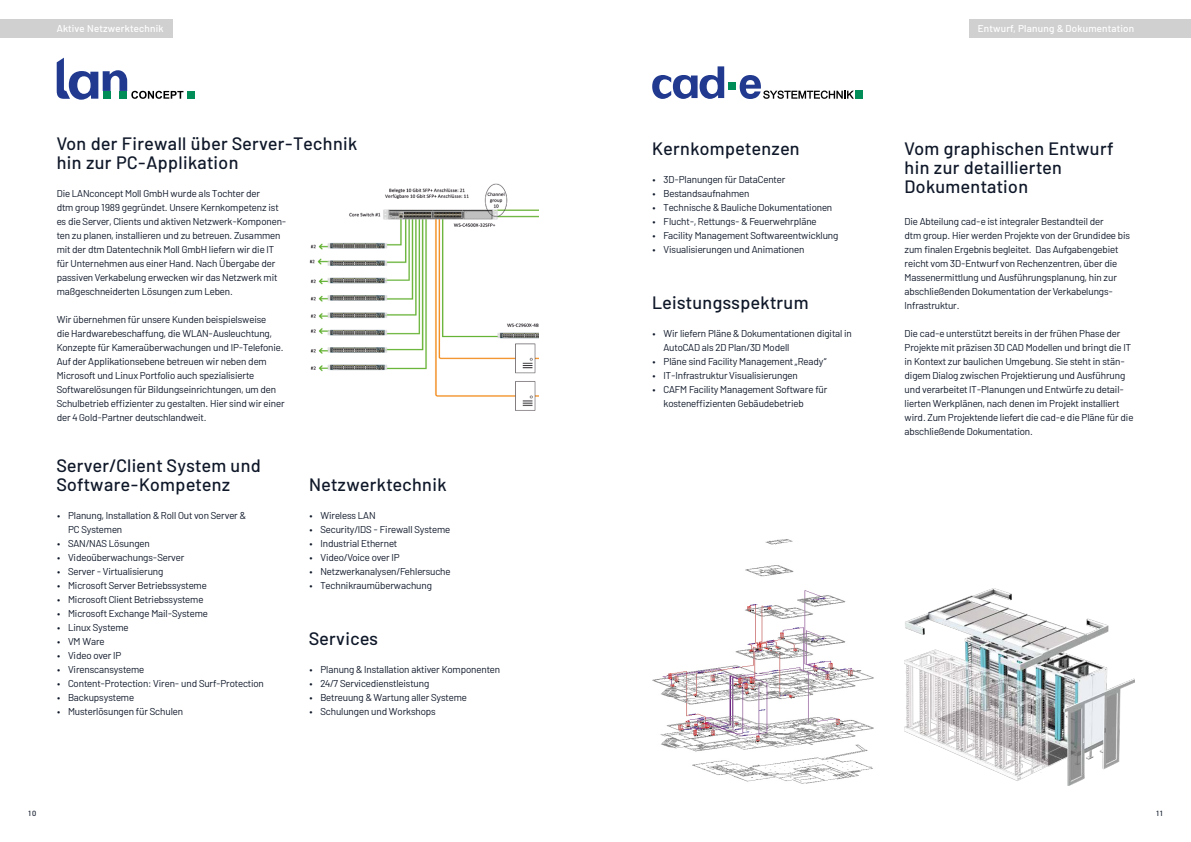
<style>
.page{position:relative;width:1191px;height:842px;background:#fff}
.page>*{position:absolute;margin:0;border:0;box-sizing:border-box;transform-origin:0 0}
.t1{font:500 18px/19px "Barlow";letter-spacing:.02em;color:#0f1829}
.t2{font:10px/14px "Barlow";letter-spacing:-.01em;color:#0f1829}
.t3{font:500 10px "Barlow";letter-spacing:.02em;color:#fff}
.t4{font:500 7.5px "Barlow";color:#0f1829}
</style>
<div class="page">
<div style="left:0;top:19px;width:172px;height:19px;background:#d0d0d0"></div>
<div style="left:969px;top:19px;width:222px;height:19px;background:#d0d0d0"></div>
<img style="left:309px;top:183px;width:230px;height:228px">
<img style="left:652px;top:539px;width:222px;height:245px">
<img style="left:904px;top:588px;width:230px;height:197px">
<div style="left:187px;top:91px;width:7px;height:8px;background:#008d58"></div>
<svg style="left:57px;top:58px;width:126px;height:42px"></svg>
<div style="left:855px;top:91px;width:8px;height:8px;background:#008d58"></div>
<div style="left:728px;top:82px;width:8px;height:8px;background:#008d58"></div>
<svg style="left:739px;top:75px;width:115px;height:24px"></svg>
<svg style="left:652px;top:66px;width:72px;height:33px"></svg>
<p class="t3" style="left:57px;top:21px;width:108px">Aktive Netzwerktechnik</p>
<p class="t3" style="left:977px;top:21px;width:158px">Entwurf, Planung &amp; Dokumentation</p>
<h1 class="t1" style="left:57px;top:132px;width:302px">Von der Firewall über Server-Technik hin zur PC-Applikation</h1>
<p class="t2" style="left:57px;top:185px;width:231px">Die LANconcept Moll GmbH wurde als Tochter der<br>dtm group 1989 gegründet. Unsere Kernkompetenz ist es die Server, Clients und aktiven Netzwerk-Komponen&shy;ten zu planen, installieren und zu betreuen. Zusammen mit der dtm Datentechnik Moll GmbH liefern wir die IT für Unternehmen aus einer Hand. Nach Übergabe der passiven Verkabelung erwecken wir das Netzwerk mit maßgeschneiderten Lösungen zum Leben.</p>
<p class="t2" style="left:57px;top:311px;width:229px">Wir übernehmen für unsere Kunden beispielsweise<br>die Hardwarebeschaffung, die WLAN-Ausleuchtung, Konzepte für Kameraüberwachungen und IP-Telefonie.<br>Auf der Applikationsebene betreuen wir neben dem Microsoft und Linux Portfolio auch spezialisierte Softwarelösungen für Bildungseinrichtungen, um den Schulbetrieb effizienter zu gestalten. Hier sind wir einer der 4 Gold-Partner deutschlandweit.</p>
<h1 class="t1" style="left:57px;top:455px;width:206px">Server/Client System und<br>Software-Kompetenz</h1>
<p class="t2" style="left:68px;top:508px;width:179px;text-indent:-11px">• Planung, Installation &amp; Roll Out von Server &amp;<br>PC Systemen</p>
<p class="t2" style="left:57px;top:536px;width:95px">• SAN/NAS Lösungen</p>
<p class="t2" style="left:57px;top:550px;width:129px">• Videoüberwachungs-Server</p>
<p class="t2" style="left:57px;top:564px;width:108px">• Server - Virtualisierung</p>
<p class="t2" style="left:57px;top:578px;width:152px">• Microsoft Server Betriebssysteme</p>
<p class="t2" style="left:57px;top:592px;width:148px">• Microsoft Client Betriebssysteme</p>
<p class="t2" style="left:57px;top:606px;width:153px">• Microsoft Exchange Mail-Systeme</p>
<p class="t2" style="left:57px;top:620px;width:73px">• Linux Systeme</p>
<p class="t2" style="left:57px;top:634px;width:49px">• VM Ware</p>
<p class="t2" style="left:57px;top:648px;width:66px">• Video over IP</p>
<p class="t2" style="left:57px;top:662px;width:89px">• Virenscansysteme</p>
<p class="t2" style="left:57px;top:676px;width:209px">• Content-Protection: Viren- und Surf-Protection</p>
<p class="t2" style="left:57px;top:690px;width:79px">• Backupsysteme</p>
<p class="t2" style="left:57px;top:704px;width:128px">• Musterlösungen für Schulen</p>
<h1 class="t1" style="left:309px;top:474px;width:139px">Netzwerktechnik</h1>
<p class="t2" style="left:309px;top:508px;width:68px">• Wireless LAN</p>
<p class="t2" style="left:309px;top:522px;width:143px">• Security/IDS - Firewall Systeme</p>
<p class="t2" style="left:309px;top:536px;width:90px">• Industrial Ethernet</p>
<p class="t2" style="left:309px;top:550px;width:92px">• Video/Voice over IP</p>
<p class="t2" style="left:309px;top:564px;width:143px">• Netzwerkanalysen/Fehlersuche</p>
<p class="t2" style="left:309px;top:578px;width:124px">• Technikraumüberwachung</p>
<h1 class="t1" style="left:309px;top:628px;width:71px">Services</h1>
<p class="t2" style="left:309px;top:662px;width:193px">• Planung &amp; Installation aktiver Komponenten</p>
<p class="t2" style="left:309px;top:676px;width:122px">• 24/7 Servicedienstleistung</p>
<p class="t2" style="left:309px;top:690px;width:159px">• Betreuung &amp; Wartung aller Systeme</p>
<p class="t2" style="left:309px;top:704px;width:128px">• Schulungen und Workshops</p>
<h1 class="t1" style="left:652px;top:137px;width:149px">Kernkompetenzen</h1>
<p class="t2" style="left:652px;top:171px;width:135px">• 3D-Planungen für DataCenter</p>
<p class="t2" style="left:652px;top:185px;width:99px">• Bestandsaufnahmen</p>
<p class="t2" style="left:652px;top:199px;width:182px">• Technische &amp; Bauliche Dokumentationen</p>
<p class="t2" style="left:652px;top:213px;width:166px">• Flucht-, Rettungs- &amp; Feuerwehrpläne</p>
<p class="t2" style="left:652px;top:227px;width:188px">• Facility Management Softwareentwicklung</p>
<p class="t2" style="left:652px;top:241px;width:154px">• Visualisierungen und Animationen</p>
<h1 class="t1" style="left:652px;top:291px;width:158px">Leistungsspektrum</h1>
<p class="t2" style="left:663px;top:325px;width:190px;text-indent:-11px">• Wir liefern Pläne &amp; Dokumentationen digital in<br>AutoCAD als 2D Plan/3D Modell</p>
<p class="t2" style="left:652px;top:354px;width:176px">• Pläne sind Facility Management „Ready“</p>
<p class="t2" style="left:652px;top:368px;width:147px">• IT-Infrastruktur Visualisierungen</p>
<p class="t2" style="left:663px;top:382px;width:165px;text-indent:-11px">• CAFM Facility Management Software für kosteneffizienten Gebäudebetrieb</p>
<h1 class="t1" style="left:904px;top:137px;width:210px">Vom graphischen Entwurf hin zur detaillierten<br>Dokumentation</h1>
<p class="t2" style="left:904px;top:213px;width:227px">Die Abteilung cad-e ist integraler Bestandteil der<br>dtm group. Hier werden Projekte von der Grundidee bis zum finalen Ergebnis begleitet. Das Aufgabengebiet reicht vom 3D-Entwurf von Rechenzentren, über die Massenermittlung und Ausführungsplanung, hin zur abschließenden Dokumentation der Verkabelungs-Infrastruktur.</p>
<p class="t2" style="left:904px;top:326px;width:230px">Die cad-e unterstützt bereits in der frühen Phase der Projekte mit präzisen 3D CAD Modellen und bringt die IT in Kontext zur baulichen Umgebung. Sie steht in stän&shy;digem Dialog zwischen Projektierung und Ausführung und verarbeitet IT-Planungen und Entwürfe zu detail&shy;lierten Werkplänen, nach denen im Projekt installiert wird. Zum Projektende liefert die cad-e die Pläne für die abschließende Dokumentation.</p>
<p class="t4" style="left:28px;top:808px;width:9px">10</p>
<p class="t4" style="left:1156px;top:808px;width:8px">11</p>
</div>
